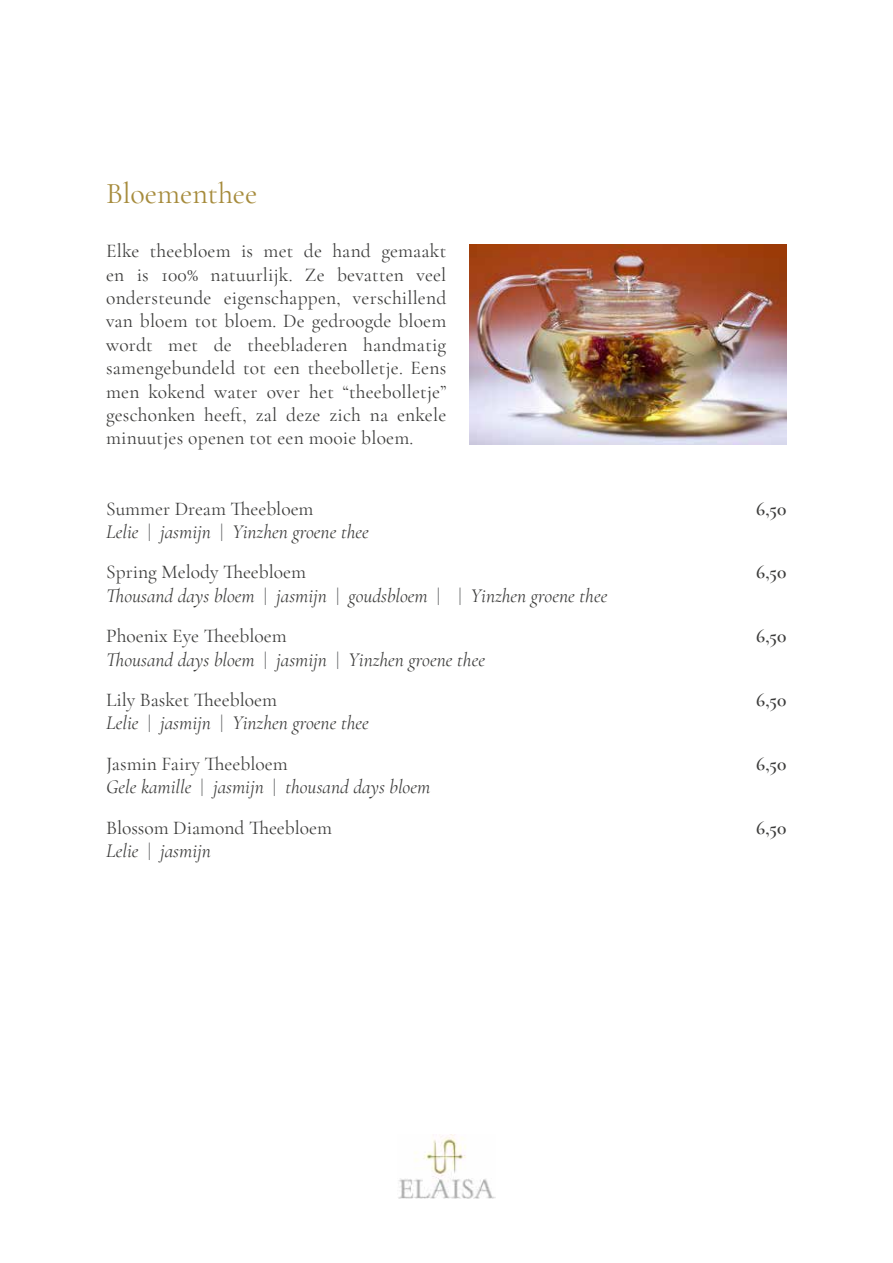
<style>
.page{position:relative;width:893px;height:1263px;background:#fff}
.page>*{position:absolute;margin:0;border:0;box-sizing:border-box;transform-origin:0 0}
.t1{font:30px "Cormorant Garamond";color:#a68b3c}
.t2{font:19.5px/23.4px "Cormorant Garamond";letter-spacing:.01em;color:#3c3c3b;text-align:justify}
.t3{font:italic 19.5px/40.3px "Cormorant Garamond";color:#3c3c3b}
.t4{font:600 19.5px "Cormorant Garamond";color:#3c3c3b}
.s1{font-style:normal;color:#646667}
.s2{font-style:normal}
</style>
<div class="page">
<img style="left:398px;top:1134px;width:98px;height:64px">
<img style="left:469px;top:244px;width:318px;height:201px">
<h1 class="t1" style="left:106px;top:175px;width:153px">Bloementhee</h1>
<p class="t2" style="left:106px;top:239px;width:342px">Elke theebloem is met de hand gemaakt en is 100% natuurlijk. Ze bevatten veel ondersteunde eigenschappen, verschillend van bloem tot bloem. De gedroogde bloem wordt met de theebladeren handmatig samengebundeld tot een theebolletje. Eens men kokend water over het “theebolletje” geschonken heeft, zal deze zich na enkele minuutjes openen tot een mooie bloem.</p>
<p class="t2" style="left:106px;top:497px;width:209px">Summer Dream Theebloem</p>
<p class="t4" style="left:756px;top:496px;width:32px">6,50</p>
<p class="t3" style="left:106px;top:512px;width:264px">Lelie <span class="s1">|</span> jasmijn <span class="s1">|</span> Yinzhen groene thee<br><span class="s2">Spring Melody Theebloem</span></p>
<p class="t4" style="left:756px;top:560px;width:32px">6,50</p>
<p class="t3" style="left:106px;top:575px;width:503px">Thousand days bloem <span class="s1">|</span> jasmijn <span class="s1">|</span> goudsbloem <span class="s1">| |</span> Yinzhen groene thee<br><span class="s2">Phoenix Eye Theebloem</span></p>
<p class="t3" style="left:106px;top:639px;width:380px">Thousand days bloem <span class="s1">|</span> jasmijn <span class="s1">|</span> Yinzhen groene thee<br><span class="s2">Lily Basket Theebloem</span></p>
<p class="t3" style="left:106px;top:703px;width:264px">Lelie <span class="s1">|</span> jasmijn <span class="s1">|</span> Yinzhen groene thee<br><span class="s2">Jasmin Fairy Theebloem</span></p>
<p class="t3" style="left:106px;top:767px;width:326px">Gele kamille <span class="s1">|</span> jasmijn <span class="s1">|</span> thousand days bloem<br><span class="s2">Blossom Diamond Theebloem</span></p>
<p class="t3" style="left:106px;top:831px;width:106px">Lelie <span class="s1">|</span> jasmijn</p>
<p class="t4" style="left:756px;top:624px;width:32px">6,50</p>
<p class="t4" style="left:756px;top:688px;width:32px">6,50</p>
<p class="t4" style="left:756px;top:751px;width:32px">6,50</p>
<p class="t4" style="left:756px;top:815px;width:32px">6,50</p>
</div>
